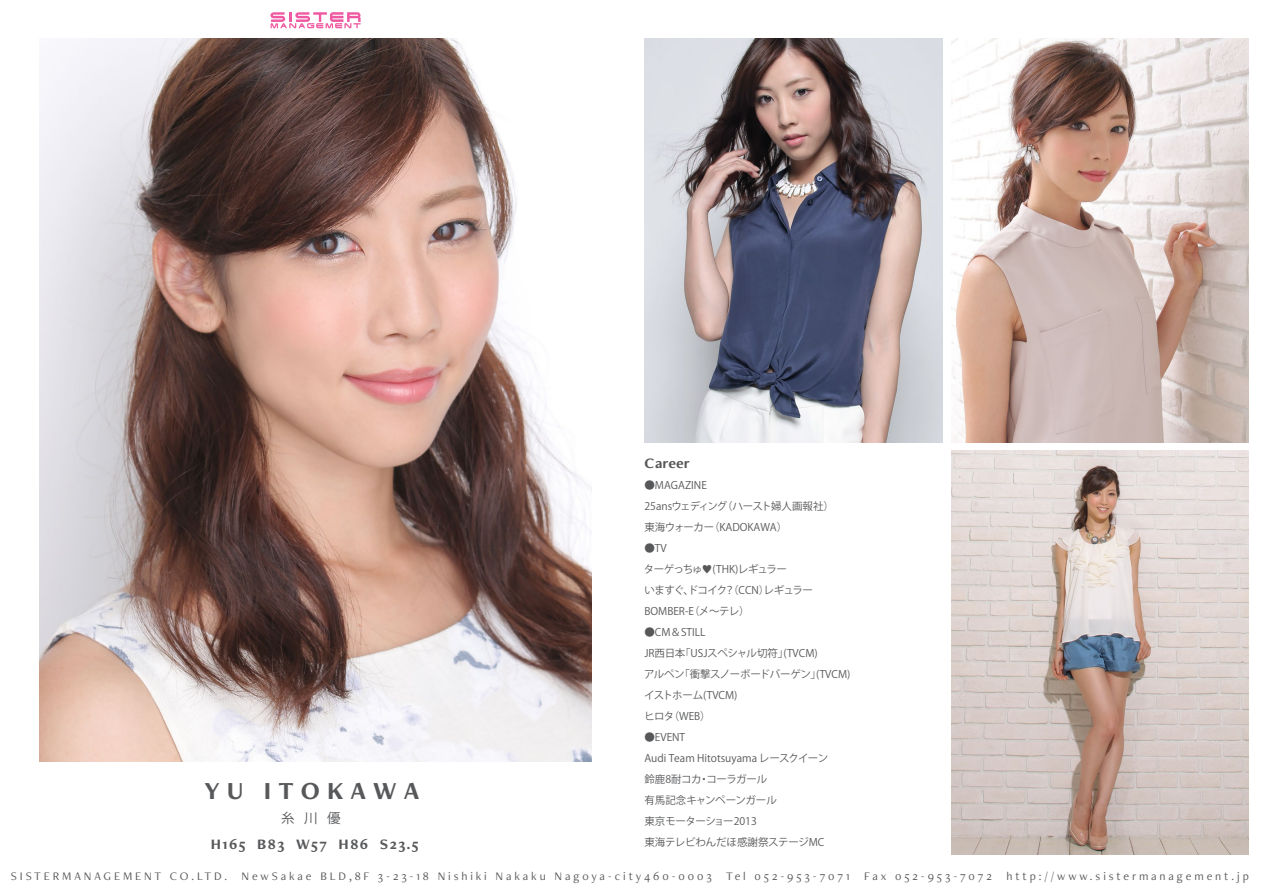
<style>
.page{position:relative;width:1263px;height:893px;background:#fff}
.page>*{position:absolute;margin:0;border:0;box-sizing:border-box;transform-origin:0 0}
.t1{font:700 25.5px "Freight Neo Pro";letter-spacing:.28em;color:#57585a}
.t2{font:700 15px "Freight Neo Pro";letter-spacing:.1em;color:#57585a}
.t3{font:13.5px "Koz Go Pro";color:#57585a}
.t4{font:12px "Freight Neo Pro";letter-spacing:.24em;color:#57585a}
.t5{font:10.5px/21px "Koz Go Pro";letter-spacing:-.01em;color:#57585a}
.t6{font:10.5px/21px "Koz Go Pro";letter-spacing:-.04em;color:#57585a}
</style>
<div class="page">
<img style="left:39px;top:38px;width:553px;height:723px">
<img style="left:644px;top:38px;width:298px;height:404px">
<img style="left:951px;top:451px;width:298px;height:404px">
<img style="left:951px;top:38px;width:298px;height:404px">
<svg style="left:270px;top:12px;width:91px;height:16px"></svg>
<h1 class="t1" style="left:204px;top:773px;width:216px">YU ITOKAWA</h1>
<p class="t3" style="left:281px;top:809px;width:61px">糸川優</p>
<h2 class="t2" style="left:211px;top:834px;width:209px">H165 B83 W57 H86 S23.5</h2>
<h2 class="t2" style="left:644px;top:453px;width:47px">Career</h2>
<p class="t5" style="left:644px;top:475px;width:191px">●MAGAZINE<br>25ansウェディング（ハースト婦人画報社）東海ウォーカー（KADOKAWA）</p>
<p class="t6" style="left:644px;top:538px;width:170px">●TV<br>ターゲっちゅ♥(THK)レギュラー<br>いますぐ、ドコイク？（CCN）レギュラー<br>BOMBER-E（メ～テレ）</p>
<p class="t5" style="left:644px;top:622px;width:208px">●CM＆STILL<br>JR西日本「USJスペシャル切符」(TVCM)<br>アルペン「衝撃スノーボードバーゲン」(TVCM)イストホーム(TVCM)<br>ヒロタ（WEB）</p>
<p class="t5" style="left:644px;top:727px;width:185px">●EVENT<br>Audi Team Hitotsuyama レースクイーン鈴鹿8耐コカ・コーラガール<br>有馬記念キャンペーンガール<br>東京モーターショー2013<br>東海テレビわんだほ感謝祭ステージMC</p>
<p class="t4" style="left:11px;top:868px;width:1239px">SISTERMANAGEMENT CO.LTD. NewSakae BLD,8F 3-23-18 Nishiki Nakaku Nagoya-city460-0003 Tel 052-953-7071 Fax 052-953-7072 http://www.sistermanagement.jp</p>
</div>
